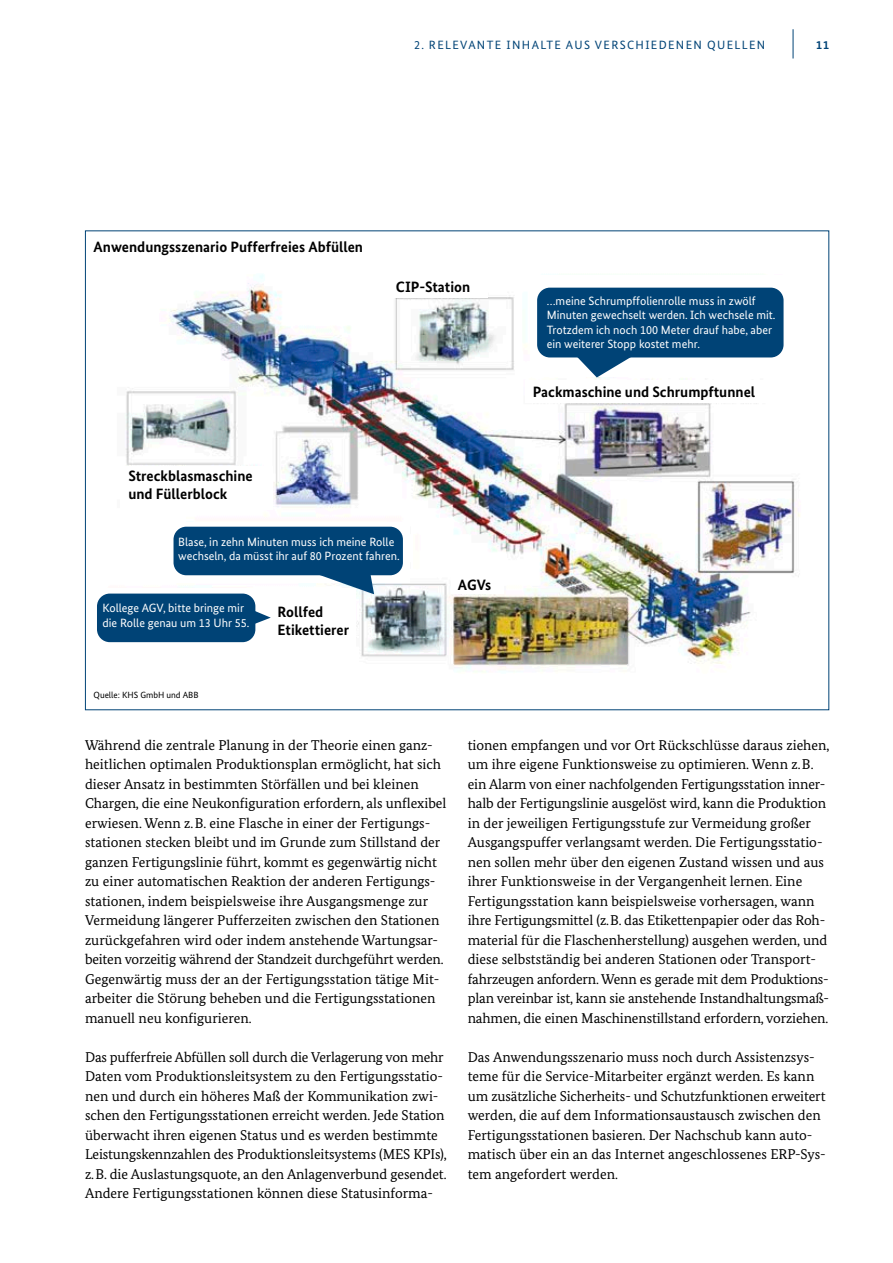
<style>
.page{position:relative;width:893px;height:1263px;background:#fff}
.page>*{position:absolute;margin:0;border:0;box-sizing:border-box;transform-origin:0 0}
.t1{font:700 15px/18px "Bundes Sans";color:#000}
.t2{font:14.25px/19.5px "Bundes Serif";color:#000}
.t3{font:12px/14.4px "Bundes Sans";color:#fff}
.t4{font:12px "Bundes Sans";letter-spacing:.11em;color:#004376}
.t5{font:700 12px "Bundes Sans";color:#004376}
.t6{font:9px "Bundes Sans";color:#000}
</style>
<div class="page">
<hr style="left:793px;top:29px;width:1px;height:30px;background:#004376">
<img style="left:125px;top:274px;width:675px;height:398px">
<div style="left:386px;top:272px;width:102px;height:26px;background:#fff"></div>
<div style="left:530px;top:276px;width:267px;height:101px;background:#fff"></div>
<div style="left:120px;top:466px;width:152px;height:44px;background:#fff"></div>
<div style="left:163px;top:522px;width:247px;height:61px;background:#fff"></div>
<div style="left:91px;top:588px;width:265px;height:79px;background:#fff"></div>
<div style="left:525px;top:380px;width:249px;height:23px;background:#fff"></div>
<div style="left:451px;top:570px;width:53px;height:23px;background:#fff"></div>
<div style="left:537px;top:288px;width:246px;height:69px;background:#004376;border-radius:13px"></div>
<div style="left:174px;top:527px;width:229px;height:48px;background:#004376;border-radius:13px"></div>
<div style="left:97px;top:594px;width:158px;height:48px;background:#004376;border-radius:13px"></div>
<svg style="left:315px;top:575px;width:59px;height:19px"></svg>
<svg style="left:255px;top:610px;width:16px;height:14px"></svg>
<svg style="left:575px;top:357px;width:60px;height:20px"></svg>
<p class="t4" style="left:414px;top:37px;width:353px">2. RELEVANTE INHALTE AUS VERSCHIEDENEN QUELLEN</p>
<p class="t5" style="left:816px;top:37px;width:15px">11</p>
<p class="t1" style="left:94px;top:237px;width:271px">Anwendungsszenario Pufferfreies Abfüllen</p>
<p class="t1" style="left:396px;top:278px;width:76px">CIP-Station</p>
<p class="t1" style="left:128px;top:467px;width:126px">Streckblasmaschine und Füllerblock</p>
<p class="t3" style="left:547px;top:293px;width:230px">…meine Schrumpffolienrolle muss in zwölf Minuten gewechselt werden. Ich wechsele mit.<br>Trotzdem ich noch 100 Meter drauf habe, aber ein weiterer Stopp kostet mehr.</p>
<p class="t1" style="left:533px;top:382px;width:224px">Packmaschine und Schrumpftunnel</p>
<p class="t3" style="left:178px;top:534px;width:223px">Blase, in zehn Minuten muss ich meine Rolle wechseln, da müsst ihr auf 80 Prozent fahren.</p>
<p class="t3" style="left:103px;top:601px;width:148px">Kollege AGV, bitte bringe mir die Rolle genau um 13 Uhr 55.</p>
<p class="t1" style="left:277px;top:602px;width:73px">Rollfed<br>Etikettierer</p>
<p class="t1" style="left:458px;top:575px;width:35px">AGVs</p>
<p class="t6" style="left:94px;top:690px;width:107px">Quelle: KHS GmbH und ABB</p>
<p class="t2" style="left:85px;top:735px;width:363px">Während die zentrale Planung in der Theorie einen ganz&shy;heitlichen optimalen Produktionsplan ermöglicht, hat sich dieser Ansatz in bestimmten Störfällen und bei kleinen Chargen, die eine Neukonfiguration erfordern, als unflexibel erwiesen. Wenn z.B. eine Flasche in einer der Fertigungs&shy;stationen stecken bleibt und im Grunde zum Stillstand der ganzen Fertigungslinie führt, kommt es gegenwärtig nicht zu einer automatischen Reaktion der anderen Fertigungs&shy;stationen, indem beispielsweise ihre Ausgangsmenge zur Vermeidung längerer Pufferzeiten zwischen den Stationen zurückgefahren wird oder indem anstehende Wartungsar&shy;beiten vorzeitig während der Standzeit durchgeführt werden.<br>Gegenwärtig muss der an der Fertigungsstation tätige Mit&shy;arbeiter die Störung beheben und die Fertigungsstationen manuell neu konfigurieren.</p>
<p class="t2" style="left:85px;top:1047px;width:363px">Das pufferfreie Abfüllen soll durch die Verlagerung von mehr Daten vom Produktionsleitsystem zu den Fertigungsstatio&shy;nen und durch ein höheres Maß der Kommunikation zwi&shy;schen den Fertigungsstationen erreicht werden. Jede Station überwacht ihren eigenen Status und es werden bestimmte Leistungskennzahlen des Produktionsleitsystems (MES KPIs), z.B. die Auslastungsquote, an den Anlagenverbund gesendet.<br>Andere Fertigungsstationen können diese Statusinforma-</p>
<p class="t2" style="left:468px;top:735px;width:363px">tionen empfangen und vor Ort Rückschlüsse daraus ziehen, um ihre eigene Funktionsweise zu optimieren. Wenn z.B. ein Alarm von einer nachfolgenden Fertigungsstation inner&shy;halb der Fertigungslinie ausgelöst wird, kann die Produktion in der jeweiligen Fertigungsstufe zur Vermeidung großer Ausgangspuffer verlangsamt werden. Die Fertigungsstatio&shy;nen sollen mehr über den eigenen Zustand wissen und aus ihrer Funktionsweise in der Vergangenheit lernen. Eine Fertigungsstation kann beispielsweise vorhersagen, wann ihre Fertigungsmittel (z.B. das Etikettenpapier oder das Roh&shy;material für die Flaschenherstellung) ausgehen werden, und diese selbstständig bei anderen Stationen oder Transport&shy;fahrzeugen anfordern. Wenn es gerade mit dem Produktions&shy;plan vereinbar ist, kann sie anstehende Instandhaltungsmaß&shy;nahmen, die einen Maschinenstillstand erfordern, vorziehen.</p>
<p class="t2" style="left:468px;top:1047px;width:360px">Das Anwendungsszenario muss noch durch Assistenzsys&shy;teme für die Service-Mitarbeiter ergänzt werden. Es kann um zusätzliche Sicherheits- und Schutzfunktionen erweitert werden, die auf dem Informationsaustausch zwischen den Fertigungsstationen basieren. Der Nachschub kann auto&shy;matisch über ein an das Internet angeschlossenes ERP-Sys&shy;tem angefordert werden.</p>
</div>
